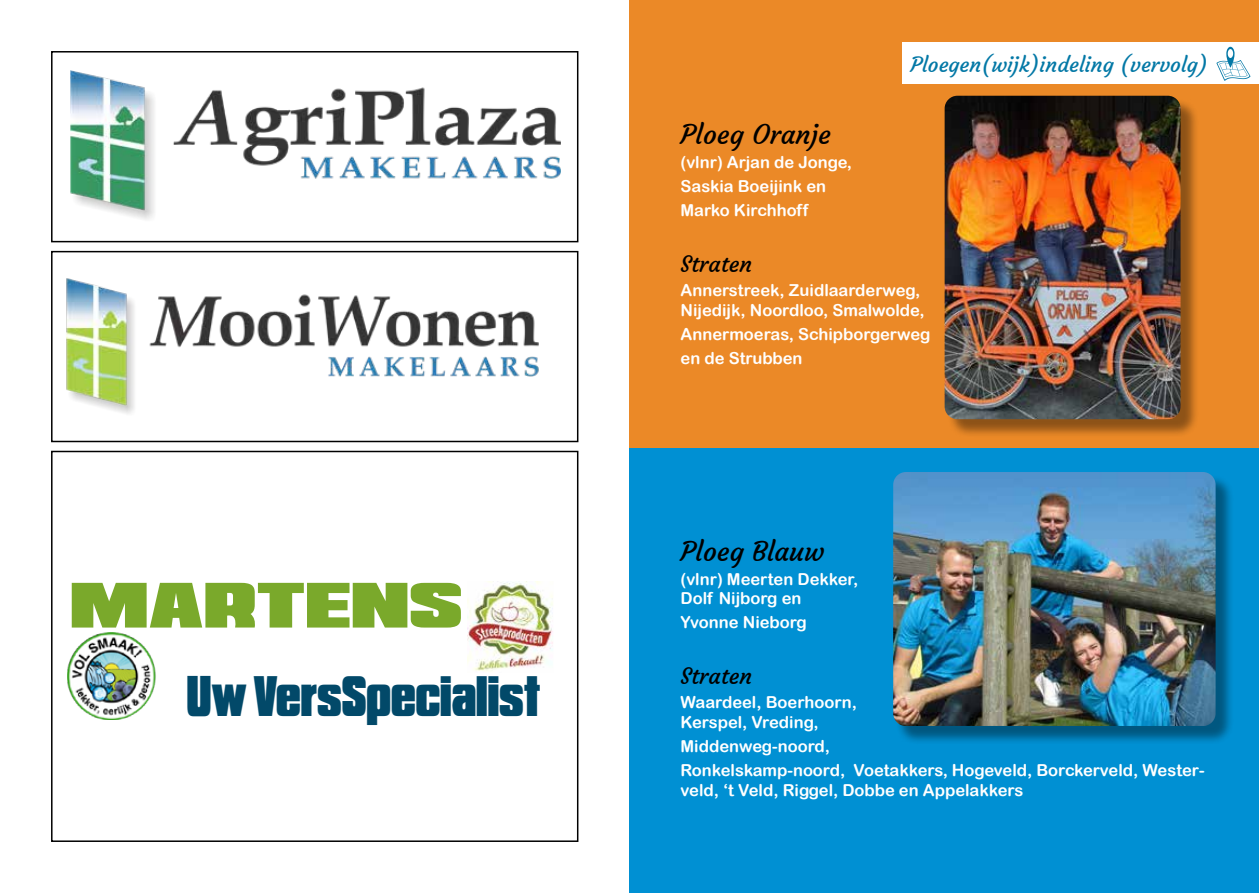
<style>
.page{position:relative;width:1259px;height:893px;background:#fff}
.page>*{position:absolute;margin:0;border:0;box-sizing:border-box;transform-origin:0 0}
.t1{font:55.05px "Republica Minor";color:#7aa92b;scale:1.19 1}
.t2{font:49.05px "Republica Minor";color:#024969;scale:.62 1}
.t3{font:27px "Courgette";color:#000}
.t4{font:22.5px "Courgette";color:#000}
.t5{font:21px "Courgette";color:#0378a6}
.t6{font:16.5px/24px "Arial Rounded MT Bold";color:#fff}
</style>
<div class="page">
<img style="left:71px;top:71px;width:489px;height:149px">
<div style="left:51px;top:51px;width:527px;height:191px;border:2px solid #000"></div>
<img style="left:467px;top:581px;width:86px;height:91px">
<img style="left:68px;top:633px;width:88px;height:87px">
<div style="left:51px;top:451px;width:527px;height:391px;border:2px solid #000"></div>
<div style="left:629px;top:447px;width:630px;height:446px;background:#0090d3"></div>
<div style="left:629px;top:0;width:630px;height:447px;background:#eb8927"></div>
<div style="left:902px;top:43px;width:357px;height:41px;background:#fff"></div>
<div style="left:947px;top:98px;width:252px;height:340px;background:#000;opacity:.4"></div>
<img style="left:944px;top:96px;width:236px;height:323px">
<div style="left:895px;top:474px;width:339px;height:271px;background:#000;opacity:.4"></div>
<img style="left:893px;top:472px;width:322px;height:254px">
<svg style="left:1216px;top:47px;width:34px;height:34px"></svg>
<img style="left:66px;top:278px;width:473px;height:136px">
<div style="left:51px;top:251px;width:527px;height:191px;border:2px solid #000"></div>
<h1 class="t1" style="left:70px;top:556px;width:331px">MARTENS</h1>
<h2 class="t2" style="left:187px;top:653px;width:572px">Uw VersSpecialist</h2>
<p class="t5" style="left:910px;top:51px;width:299px">Ploegen(wijk)indeling (vervolg)</p>
<h3 class="t3" style="left:680px;top:118px;width:152px">Ploeg Oranje</h3>
<p class="t6" style="left:680px;top:150px;width:173px">(vlnr) Arjan de Jonge,<br>Saskia Boeijink en<br>Marko Kirchhoff</p>
<h3 class="t4" style="left:680px;top:250px;width:73px">Straten</h3>
<p class="t6" style="left:680px;top:280px;width:245px;line-height:19.8px">Annerstreek, Zuidlaarderweg,<br>Nijedijk, Noordloo, Smalwolde,</p>
<p class="t6" style="left:680px;top:321px;width:251px">Annermoeras, Schipborgerweg en de Strubben</p>
<h3 class="t3" style="left:680px;top:534px;width:145px">Ploeg Blauw</h3>
<p class="t6" style="left:680px;top:569px;width:179px;line-height:19.8px">(vlnr) Meerten Dekker,<br>Dolf Nijborg en</p>
<p class="t6" style="left:680px;top:610px;width:128px">Yvonne Nieborg</p>
<h3 class="t4" style="left:680px;top:662px;width:73px">Straten</h3>
<p class="t6" style="left:680px;top:692px;width:178px;line-height:19.8px">Waardeel, Boerhoorn,<br>Kerspel, Vreding,</p>
<p class="t6" style="left:680px;top:734px;width:525px">Middenweg-noord,<br>Ronkelskamp-noord, Voetakkers, Hogeveld, Borckerveld, Wester-</p>
<p class="t6" style="left:680px;top:777px;width:344px">veld, ‘t Veld, Riggel, Dobbe en Appelakkers</p>
</div>
